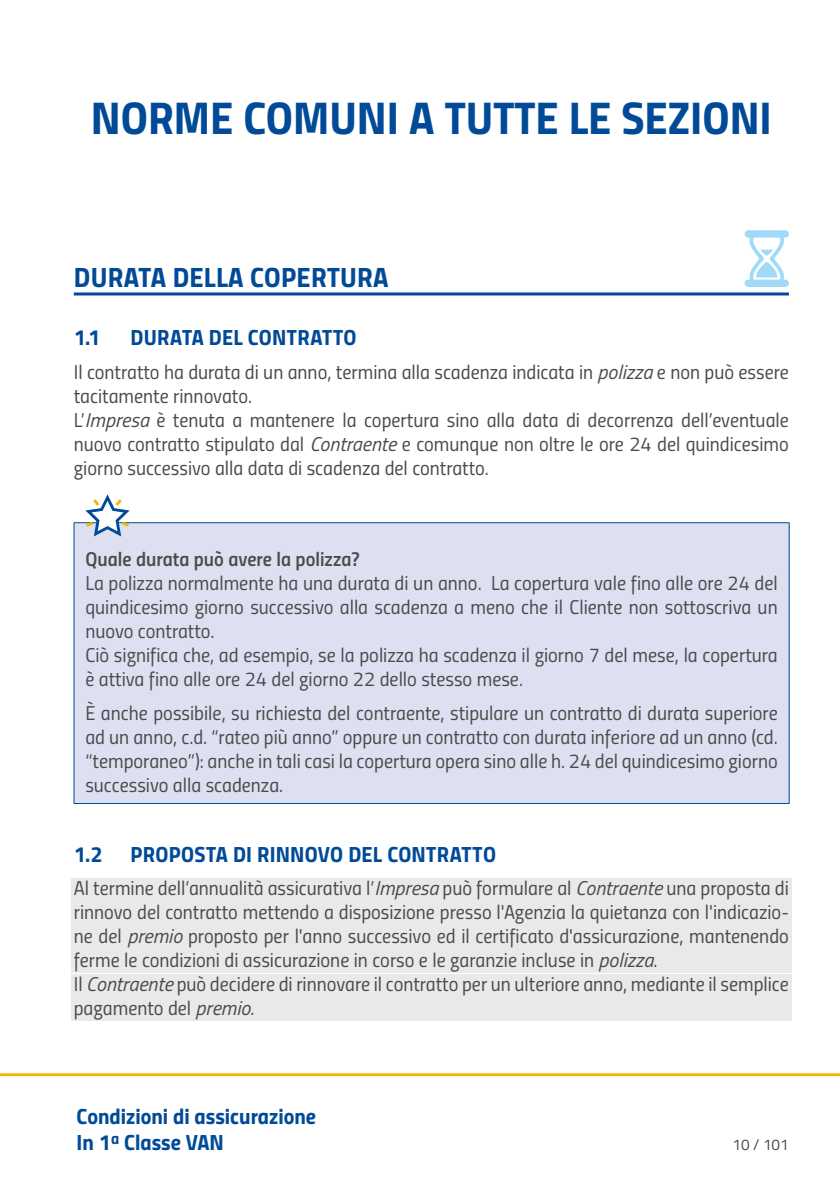
<style>
.page{position:relative;width:840px;height:1191px;background:#fff}
.page>*{position:absolute;margin:0;border:0;box-sizing:border-box;transform-origin:0 0}
.t1{font:46px "Titillium Bold Upright";color:#004a97}
.t2{font:28px "Titillium Bold Upright";letter-spacing:.01em;color:#004a97}
.t3{font:22px/26px "Titillium Bold Upright";color:#004a97}
.t4{font:20px/24px "Titillium Regular Upright";color:#4b4b4a}
.t5{font:20px "Titillium Semibold Upright";color:#4b4b4a}
.t6{font:15.4px "Titillium";color:#4b4b4a}
.s1{font-family:"Titillium";font-style:italic}
</style>
<div class="page">
<hr style="left:0;top:1073px;width:839px;height:3px;background:#f1b600">
<hr style="left:74px;top:292px;width:714px;height:3px;background:#004a97">
<div style="left:71px;top:878px;width:720px;height:95px;background:#e9e9e9"></div>
<div style="left:71px;top:974px;width:720px;height:47px;background:#e9e9e9"></div>
<svg style="left:744px;top:230px;width:44px;height:57px"></svg>
<div style="left:74px;top:523px;width:714px;height:280px;background:#dde0f1"></div>
<hr style="left:74px;top:523px;width:1px;height:280px;background:#004a97">
<hr style="left:788px;top:523px;width:1px;height:280px;background:#004a97">
<hr style="left:74px;top:803px;width:715px;height:1px;background:#004a97">
<hr style="left:74px;top:522px;width:715px;height:1px;background:#004a97">
<svg style="left:85px;top:494px;width:45px;height:42px"></svg>
<h1 class="t1" style="left:91px;top:82px;width:682px">NORME COMUNI A TUTTE LE SEZIONI</h1>
<h2 class="t2" style="left:74px;top:255px;width:316px">DURATA DELLA COPERTURA</h2>
<p class="t3" style="left:74px;top:323px;width:28px">1.1</p>
<p class="t3" style="left:130px;top:323px;width:227px">DURATA DEL CONTRATTO</p>
<p class="t4" style="left:74px;top:358px;width:716px">Il contratto ha durata di un anno, termina alla scadenza indicata in <span class="s1">polizza</span> e non può essere tacitamente rinnovato.<br>L’<span class="s1">Impresa</span> è tenuta a mantenere la copertura sino alla data di decorrenza dell’eventuale nuovo contratto stipulato dal <span class="s1">Contraente</span> e comunque non oltre le ore 24 del quindicesimo giorno successivo alla data di scadenza del contratto.</p>
<p class="t5" style="left:85px;top:544px;width:276px">Quale durata può avere la polizza?</p>
<p class="t4" style="left:85px;top:570px;width:693px">La polizza normalmente ha una durata di un anno. La copertura vale fino alle ore 24 del quindicesimo giorno successivo alla scadenza a meno che il Cliente non sottoscriva un nuovo contratto.<br>Ciò significa che, ad esempio, se la polizza ha scadenza il giorno 7 del mese, la copertura è attiva fino alle ore 24 del giorno 22 dello stesso mese.</p>
<p class="t4" style="left:85px;top:700px;width:693px;text-align:justify">È anche possibile, su richiesta del contraente, stipulare un contratto di durata superiore ad un anno, c.d. “rateo più anno” oppure un contratto con durata inferiore ad un anno (cd. “temporaneo”): anche in tali casi la copertura opera sino alle h. 24 del quindicesimo giorno successivo alla scadenza.</p>
<p class="t3" style="left:74px;top:839px;width:31px">1.2</p>
<p class="t3" style="left:130px;top:839px;width:367px">PROPOSTA DI RINNOVO DEL CONTRATTO</p>
<p class="t4" style="left:74px;top:875px;width:716px">Al termine dell’annualità assicurativa l’<span class="s1">Impresa</span> può formulare al <span class="s1">Contraente</span> una proposta di rinnovo del contratto mettendo a disposizione presso l'Agenzia la quietanza con l'indicazio&shy;ne del <span class="s1">premio</span> proposto per l'anno successivo ed il certificato d'assicurazione, mantenendo ferme le condizioni di assicurazione in corso e le garanzie incluse in <span class="s1">polizza</span>.<br>Il <span class="s1">Contraente</span> può decidere di rinnovare il contratto per un ulteriore anno, mediante il semplice pagamento del <span class="s1">premio.</span></p>
<p class="t3" style="left:77px;top:1102px;width:241px">Condizioni di assicurazione<br>In 1<sup>a</sup> Classe VAN</p>
<p class="t6" style="left:732px;top:1133px;width:58px">10 / 101</p>
</div>
